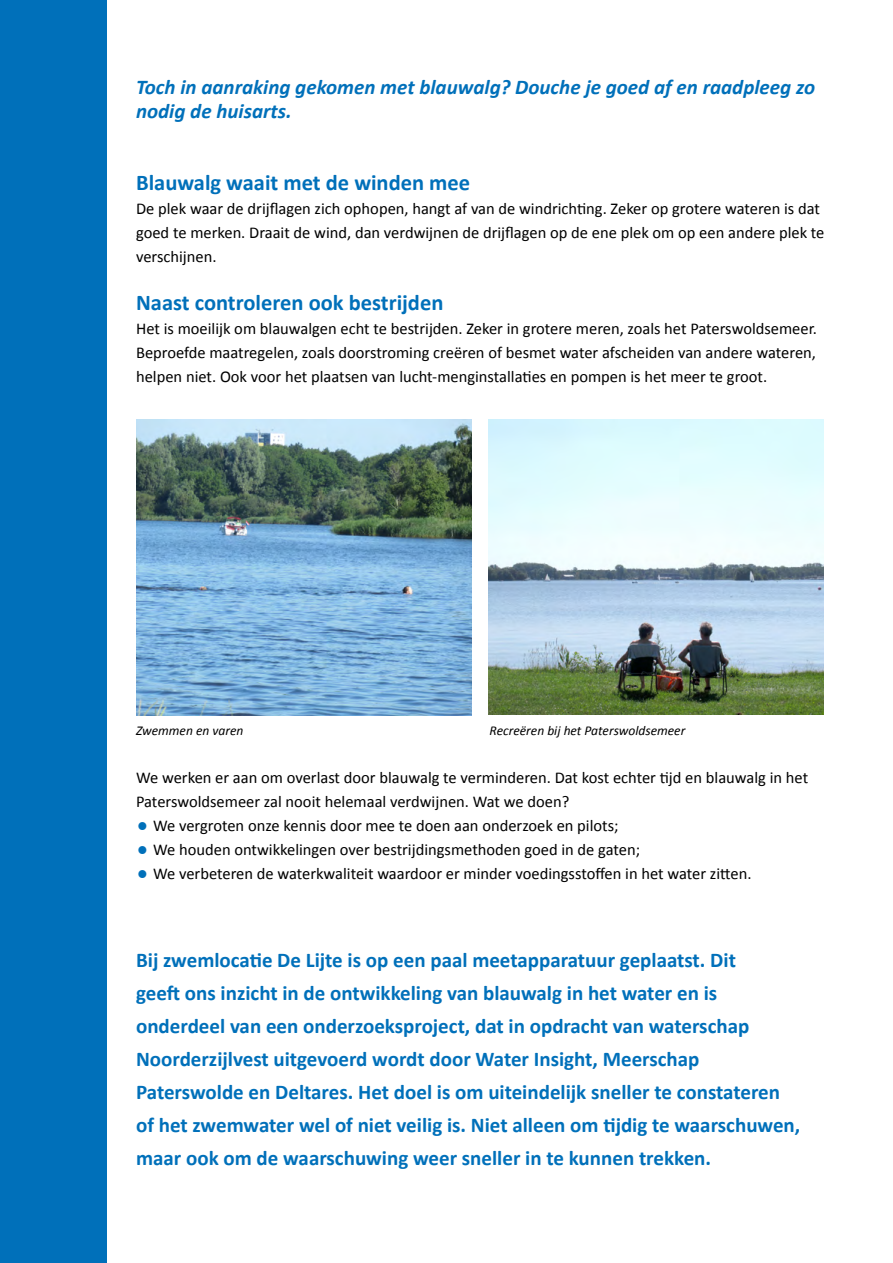
<style>
.page{position:relative;width:893px;height:1263px;background:#fff}
.page>*{position:absolute;margin:0;border:0;box-sizing:border-box;transform-origin:0 0}
.t1{font:700 22.5px "Calibri";color:#0070ba}
.t2{font:700 21px/33px "Calibri";color:#0070ba}
.t3{font:italic 700 21px/24px "Calibri";color:#0070ba}
.t4{font:16.5px/24px "Calibri";color:#000}
.t5{font:italic 13.5px "Calibri";color:#000}
.s1{font-size:25.5px;color:#0070ba}
</style>
<div class="page">
<div style="left:0;top:0;width:106px;height:1263px;background:#0070ba"></div>
<img style="left:136px;top:419px;width:336px;height:297px">
<img style="left:489px;top:419px;width:335px;height:296px">
<p class="t3" style="left:136px;top:75px;width:681px">Toch in aanraking gekomen met blauwalg? Douche je goed af en raadpleeg zo nodig de huisarts.</p>
<h2 class="t1" style="left:136px;top:169px;width:336px">Blauwalg waait met de winden mee</h2>
<p class="t4" style="left:136px;top:197px;width:690px">De plek waar de drijflagen zich ophopen, hangt af van de windrichting. Zeker op grotere wateren is dat goed te merken. Draait de wind, dan verdwijnen de drijflagen op de ene plek om op een andere plek te verschijnen.</p>
<h2 class="t1" style="left:136px;top:289px;width:309px">Naast controleren ook bestrijden</h2>
<p class="t4" style="left:136px;top:317px;width:682px;text-align:justify">Het is moeilijk om blauwalgen echt te bestrijden. Zeker in grotere meren, zoals het Paterswoldsemeer.<br>Beproefde maatregelen, zoals doorstroming creëren of besmet water afscheiden van andere wateren, helpen niet. Ook voor het plaatsen van lucht-menginstallaties en pompen is het meer te groot.</p>
<p class="t5" style="left:136px;top:721px;width:109px">Zwemmen en varen</p>
<p class="t5" style="left:490px;top:721px;width:197px">Recreëren bij het Paterswoldsemeer</p>
<p class="t4" style="left:136px;top:765px;width:674px">We werken er aan om overlast door blauwalg te verminderen. Dat kost echter tijd en blauwalg in het<br>Paterswoldsemeer zal nooit helemaal verdwijnen. Wat we doen?</p>
<p class="t4" style="left:136px;top:813px;width:484px"><span class="s1">•</span> We vergroten onze kennis door mee te doen aan onderzoek en pilots;</p>
<p class="t4" style="left:136px;top:837px;width:506px"><span class="s1">•</span> We houden ontwikkelingen over bestrijdingsmethoden goed in de gaten;</p>
<p class="t4" style="left:136px;top:861px;width:617px"><span class="s1">•</span> We verbeteren de waterkwaliteit waardoor er minder voedingsstoffen in het water zitten.</p>
<p class="t2" style="left:136px;top:943px;width:666px">Bij zwemlocatie De Lijte is op een paal meetapparatuur geplaatst. Dit<br>geeft ons inzicht in de ontwikkeling van blauwalg in het water en is onderdeel van een onderzoeksproject, dat in opdracht van waterschap Noorderzijlvest uitgevoerd wordt door Water Insight, Meerschap Paterswolde en Deltares. Het doel is om uiteindelijk sneller te constateren of het zwemwater wel of niet veilig is. Niet alleen om tijdig te waarschuwen, maar ook om de waarschuwing weer sneller in te kunnen trekken.</p>
</div>
